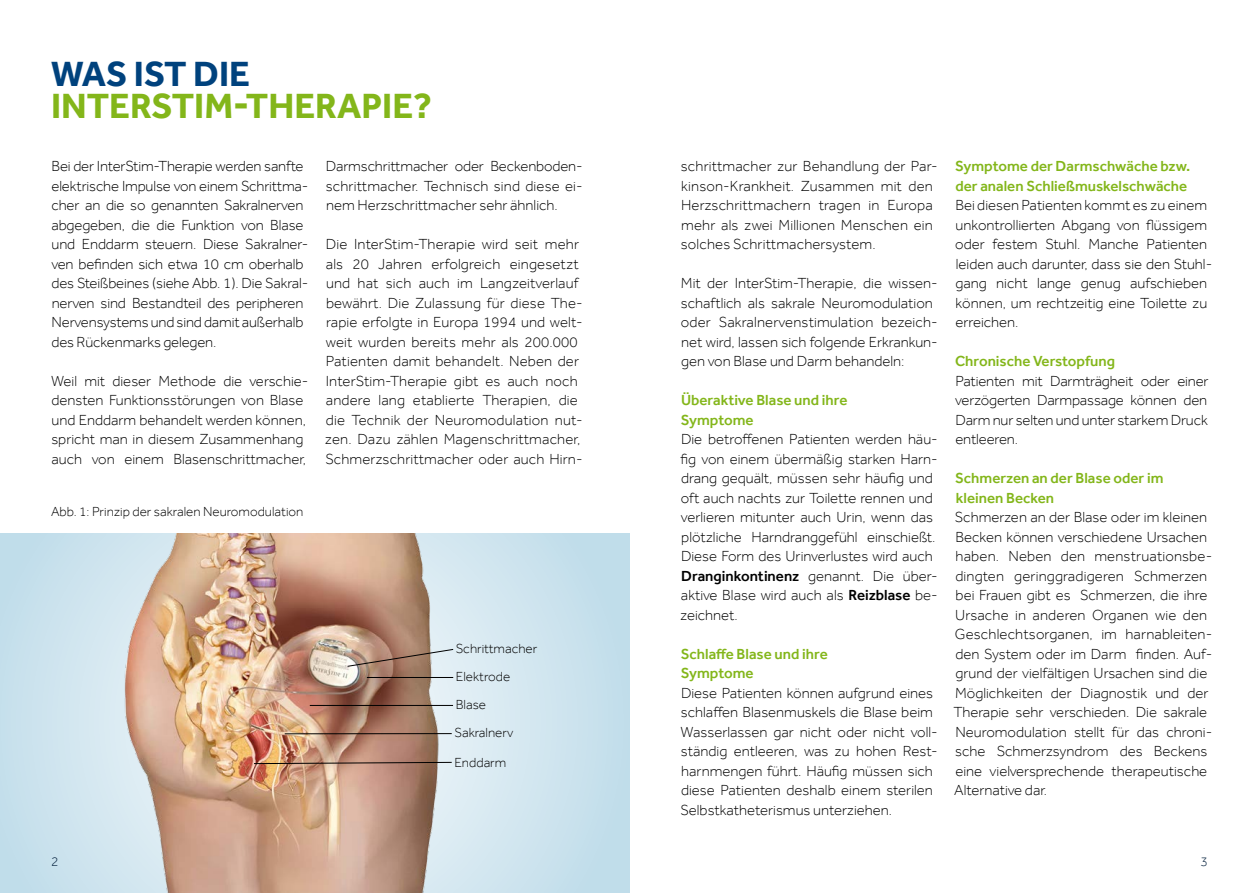
<style>
.page{position:relative;width:1259px;height:893px;background:#fff}
.page>*{position:absolute;margin:0;border:0;box-sizing:border-box;transform-origin:0 0}
.t1{font:700 36px "Effra";color:#83b61a}
.t2{font:700 36px "Effra";color:#00427d}
.t3{font:300 15px/19.5px "Effra";color:#000}
.t4{font:500 15px/19.5px "Effra";color:#83b61a}
.t5{font:300 13.5px/28px "Effra";color:#000}
.t6{font:300 13.5px "Effra";color:#07233f}
.s1{font-weight:500}
</style>
<div class="page">
<div style="left:0;top:534px;width:629px;height:359px;background:#cce3ee"></div>
<img style="left:104px;top:534px;width:379px;height:359px">
<svg style="left:347px;top:648px;width:107px;height:19px;background:#b2998c"></svg>
<hr style="left:367px;top:677px;width:86px;height:1px;background:#000">
<hr style="left:285px;top:733px;width:167px;height:1px;background:#000">
<hr style="left:310px;top:705px;width:143px;height:1px;background:#000">
<svg style="left:253px;top:762px;width:199px;height:2px"></svg>
<h1 class="t2" style="left:51px;top:53px;width:201px">WAS IST DIE</h1>
<h1 class="t1" style="left:51px;top:84px;width:383px">INTERSTIM-THERAPIE?</h1>
<p class="t3" style="left:51px;top:156px;width:258px">Bei der InterStim-Therapie werden sanfte elektrische Impulse von einem Schrittma&shy;cher an die so genannten Sakralnerven abgegeben, die die Funktion von Blase und Enddarm steuern. Diese Sakralner&shy;ven befinden sich etwa 10 cm oberhalb des Steißbeines (siehe Abb. 1). Die Sakral&shy;nerven sind Bestandteil des peripheren Nervensystems und sind damit außerhalb des Rückenmarks gelegen.</p>
<p class="t3" style="left:51px;top:371px;width:259px">Weil mit dieser Methode die verschie&shy;densten Funktionsstörungen von Blase und Enddarm behandelt werden können, spricht man in diesem Zusammenhang auch von einem Blasenschrittmacher,</p>
<p class="t5" style="left:51px;top:497px;width:254px">Abb. 1: Prinzip der sakralen Neuromodulation</p>
<p class="t3" style="left:326px;top:156px;width:258px;text-align:justify">Darmschrittmacher oder Beckenboden&shy;schrittmacher. Technisch sind diese ei&shy;nem Herzschrittmacher sehr ähnlich.</p>
<p class="t3" style="left:325px;top:234px;width:259px">Die InterStim-Therapie wird seit mehr als 20 Jahren erfolgreich eingesetzt und hat sich auch im Langzeitverlauf bewährt. Die Zulassung für diese The&shy;rapie erfolgte in Europa 1994 und welt&shy;weit wurden bereits mehr als 200.000<br>Patienten damit behandelt. Neben der InterStim-Therapie gibt es auch noch andere lang etablierte Therapien, die die Technik der Neuromodulation nut&shy;zen. Dazu zählen Magenschrittmacher, Schmerzschrittmacher oder auch Hirn-</p>
<p class="t6" style="left:51px;top:853px;width:9px">2</p>
<p class="t5" style="left:456px;top:634px;width:83px">Schrittmacher<br>Elektrode</p>
<p class="t5" style="left:456px;top:690px;width:32px">Blase</p>
<p class="t5" style="left:454px;top:719px;width:60px">Sakralnerv</p>
<p class="t5" style="left:454px;top:748px;width:53px">Enddarm</p>
<p class="t3" style="left:681px;top:156px;width:258px">schrittmacher zur Behandlung der Par&shy;kinson-Krankheit. Zusammen mit den Herzschrittmachern tragen in Europa mehr als zwei Millionen Menschen ein solches Schrittmachersystem.</p>
<p class="t3" style="left:681px;top:273px;width:258px">Mit der InterStim-Therapie, die wissen&shy;schaftlich als sakrale Neuromodulation oder Sakralnervenstimulation bezeich&shy;net wird, lassen sich folgende Erkrankun&shy;gen von Blase und Darm behandeln:</p>
<p class="t4" style="left:681px;top:390px;width:168px">Überaktive Blase und ihre<br>Symptome</p>
<p class="t3" style="left:680px;top:429px;width:259px">Die betroffenen Patienten werden häu&shy;fig von einem übermäßig starken Harn&shy;drang gequält, müssen sehr häufig und oft auch nachts zur Toilette rennen und verlieren mitunter auch Urin, wenn das plötzliche Harndranggefühl einschießt.<br>Diese Form des Urinverlustes wird auch <span class="s1">Dranginkontinenz</span> genannt. Die über&shy;aktive Blase wird auch als <span class="s1">Reizblase</span> be&shy;zeichnet.</p>
<p class="t4" style="left:681px;top:644px;width:148px">Schlaffe Blase und ihre<br>Symptome</p>
<p class="t3" style="left:680px;top:683px;width:259px">Diese Patienten können aufgrund eines schlaffen Blasenmuskels die Blase beim Wasserlassen gar nicht oder nicht voll&shy;ständig entleeren, was zu hohen Rest&shy;harnmengen führt. Häufig müssen sich diese Patienten deshalb einem sterilen Selbstkatheterismus unterziehen.</p>
<p class="t4" style="left:955px;top:156px;width:236px">Symptome der Darmschwäche bzw. der analen Schließmuskelschwäche</p>
<p class="t3" style="left:955px;top:195px;width:258px">Bei diesen Patienten kommt es zu einem unkontrollierten Abgang von flüssigem oder festem Stuhl. Manche Patienten leiden auch darunter, dass sie den Stuhl&shy;gang nicht lange genug aufschieben können, um rechtzeitig eine Toilette zu erreichen.</p>
<p class="t4" style="left:955px;top:351px;width:162px">Chronische Verstopfung</p>
<p class="t3" style="left:955px;top:371px;width:255px;text-align:justify">Patienten mit Darmträgheit oder einer verzögerten Darmpassage können den Darm nur selten und unter starkem Druck entleeren.</p>
<p class="t4" style="left:955px;top:468px;width:210px">Schmerzen an der Blase oder im kleinen Becken</p>
<p class="t3" style="left:953px;top:507px;width:260px">Schmerzen an der Blase oder im kleinen Becken können verschiedene Ursachen haben. Neben den menstruationsbe&shy;dingten geringgradigeren Schmerzen bei Frauen gibt es Schmerzen, die ihre Ursache in anderen Organen wie den Geschlechtsorganen, im harnableiten&shy;den System oder im Darm finden. Auf&shy;grund der vielfältigen Ursachen sind die Möglichkeiten der Diagnostik und der Therapie sehr verschieden. Die sakrale Neuromodulation stellt für das chroni&shy;sche Schmerzsyndrom des Beckens eine vielversprechende therapeutische Alternative dar.</p>
<p class="t6" style="left:1200px;top:853px;width:9px">3</p>
</div>
